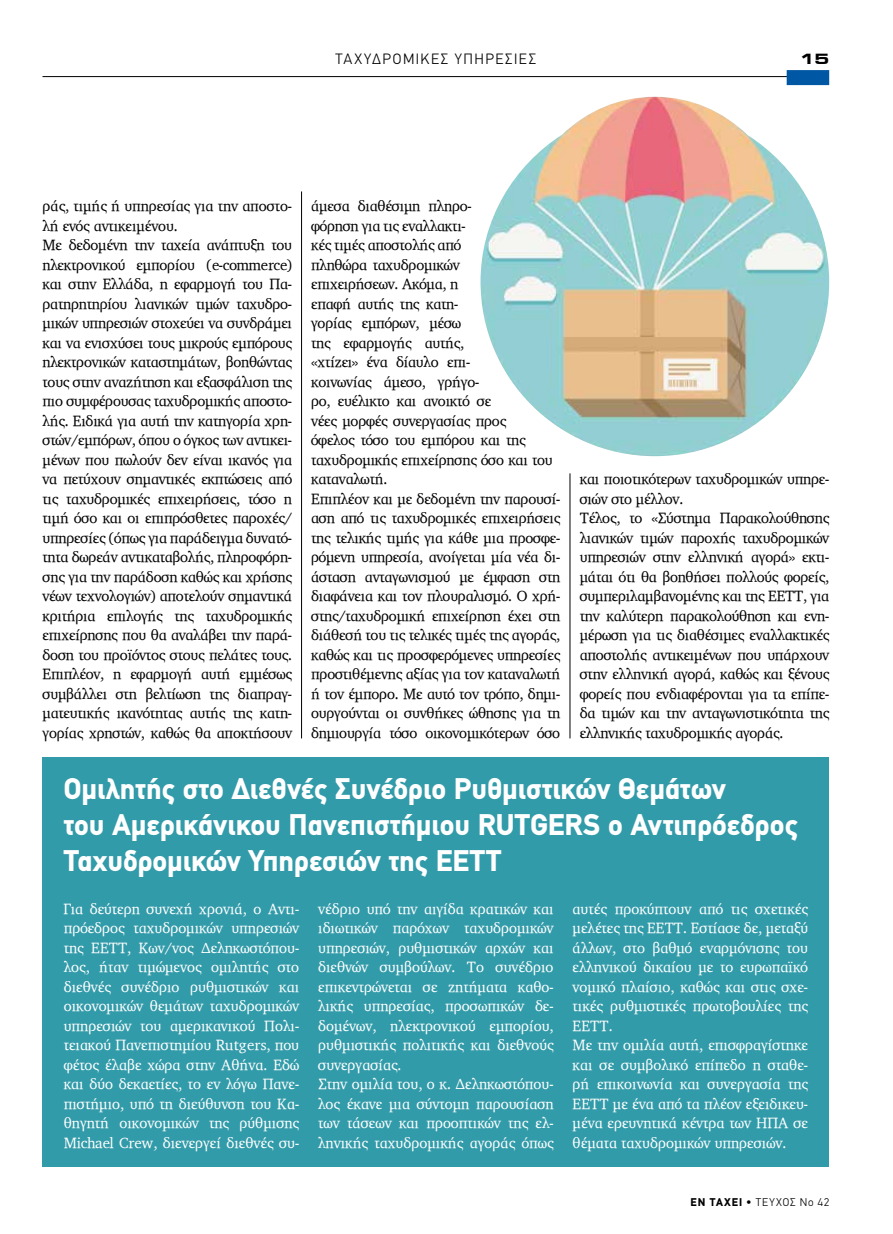
<style>
.page{position:relative;width:893px;height:1234px;background:#fff}
.page>*{position:absolute;margin:0;border:0;box-sizing:border-box;transform-origin:0 0}
.t1{font:900 30px/36px "PF Din Text";color:#fff}
.t2{font:15px/19.5px "PF Diplomat";letter-spacing:-.01em;color:#000}
.t3{font:15px/19.5px "PF Diplomat";letter-spacing:.005em;color:#fff}
.t4{font:300 15px "PF Din Text";letter-spacing:.1em;color:#000}
.t5{font:700 15px "PF Euroset";color:#000}
.t6{font:300 11.25px "PF Din Text";letter-spacing:.095em;color:#000}
.s1{font-weight:900}
.s2{font-weight:400}
</style>
<div class="page">
<div style="left:43px;top:757px;width:786px;height:410px;background:#329ba9"></div>
<hr style="left:301px;top:191px;width:1px;height:547px;background:#000">
<hr style="left:570px;top:473px;width:1px;height:265px;background:#000">
<img style="left:480px;top:97px;width:349px;height:359px">
<hr style="left:43px;top:76px;width:778px;height:1px;background:#000">
<div style="left:787px;top:70px;width:42px;height:15px;background:#0057a3"></div>
<p class="t4" style="left:336px;top:50px;width:19px">Ταχυδρομικ</p>
<p class="t4" style="left:431px;top:50px;width:43px">Ες Υπηρεσ</p>
<p class="t4" style="left:514px;top:50px;width:14px">Ιες</p>
<p class="t5" style="left:799px;top:49px;width:31px">15</p>
<p class="t2" style="left:311px;top:196px;width:251px">άμεσα διαθέσιμη πληρο-<br>φόρηση για τις εναλλακτι-<br>κές τιμές αποστολής από<br>πληθώρα ταχυδρομικών<br>επιχειρήσεων. Ακόμα, η<br>επαφή αυτής της κατη-<br>γορίας εμπόρων, μέσω<br>της εφαρμογής αυτής,<br>«χτίζει» ένα δίαυλο επι-<br>κοινωνίας άμεσο, γρήγο-<br>ρο, ευέλικτο και ανοικτό σε<br>νέες μορφές συνεργασίας προς<br>όφελος τόσο του εμπόρου και της ταχυδρομικής επιχείρησης όσο και του καταναλωτή.<br>Επιπλέον και με δεδομένη την παρουσί&shy;αση από τις ταχυδρομικές επιχειρήσεις της τελικής τιμής για κάθε μια προσφε&shy;ρόμενη υπηρεσία, ανοίγεται μία νέα δι&shy;άσταση ανταγωνισμού με έμφαση στη διαφάνεια και τον πλουραλισμό. Ο χρή&shy;στης/ταχυδρομική επιχείρηση έχει στη διάθεσή του τις τελικές τιμές της αγοράς, καθώς και τις προσφερόμενες υπηρεσίες προστιθέμενης αξίας για τον καταναλωτή ή τον έμπορο. Με αυτό τον τρόπο, δημι&shy;ουργούνται οι συνθήκες ώθησης για τη δημιουργία τόσο οικονομικότερων όσο</p>
<p class="t2" style="left:43px;top:196px;width:251px">ράς, τιμής ή υπηρεσίας για την αποστο&shy;λή ενός αντικειμένου.<br>Με δεδομένη την ταχεία ανάπτυξη του ηλεκτρονικού εμπορίου (e-commerce) και στην Ελλάδα, η εφαρμογή του Πα&shy;ρατηρητηρίου λιανικών τιμών ταχυδρο&shy;μικών υπηρεσιών στοχεύει να συνδράμει και να ενισχύσει τους μικρούς εμπόρους ηλεκτρονικών καταστημάτων, βοηθώντας τους στην αναζήτηση και εξασφάλιση της πιο συμφέρουσας ταχυδρομικής αποστο&shy;λής. Ειδικά για αυτή την κατηγορία χρη&shy;στών/εμπόρων, όπου ο όγκος των αντικει&shy;μένων που πωλούν δεν είναι ικανός για να πετύχουν σημαντικές εκπτώσεις από τις ταχυδρομικές επιχειρήσεις, τόσο η τιμή όσο και οι επιπρόσθετες παροχές/ υπηρεσίες (όπως για παράδειγμα δυνατό&shy;τητα δωρεάν αντικαταβολής, πληροφόρη&shy;σης για την παράδοση καθώς και χρήσης νέων τεχνολογιών) αποτελούν σημαντικά κριτήρια επιλογής της ταχυδρομικής επιχείρησης που θα αναλάβει την παρά&shy;δοση του προϊόντος στους πελάτες τους.<br>Επιπλέον, η εφαρμογή αυτή εμμέσως συμβάλλει στη βελτίωση της διαπραγ&shy;ματευτικής ικανότητας αυτής της κατη&shy;γορίας χρηστών, καθώς θα αποκτήσουν</p>
<h1 class="t1" style="left:64px;top:770px;width:736px">Ομιλητής στο Διεθνές Συνέδριο Ρυθμιστικών Θεμάτων<br>του Αμερικάνικου Πανεπιστήμιου RUTGERS ο Αντιπρόεδρος<br>Ταχυδρομικών Υπηρεσιών της ΕΕΤΤ</h1>
<p class="t2" style="left:580px;top:469px;width:251px">και ποιοτικότερων ταχυδρομικών υπηρε&shy;σιών στο μέλλον.<br>Τέλος, το «Σύστημα Παρακολούθησης λιανικών τιμών παροχής ταχυδρομικών υπηρεσιών στην ελληνική αγορά» εκτι&shy;μάται ότι θα βοηθήσει πολλούς φορείς, συμπεριλαμβανομένης και της ΕΕΤΤ, για την καλύτερη παρακολούθηση και ενη&shy;μέρωση για τις διαθέσιμες εναλλακτικές αποστολής αντικειμένων που υπάρχουν στην ελληνική αγορά, καθώς και ξένους φορείς που ενδιαφέρονται για τα επίπε&shy;δα τιμών και την ανταγωνιστικότητα της ελληνικής ταχυδρομικής αγοράς.</p>
<p class="t3" style="left:64px;top:898px;width:237px;text-align:justify">Για δεύτερη συνεχή χρονιά, ο Αντι&shy;πρόεδρος ταχυδρομικών υπηρεσιών της ΕΕΤΤ, Κων/νος Δεληκωστόπου&shy;λος, ήταν τιμώμενος ομιλητής στο διεθνές συνέδριο ρυθμιστικών και οικονομικών θεμάτων ταχυδρομικών υπηρεσιών του αμερικανικού Πολι&shy;τειακού Πανεπιστημίου Rutgers, που φέτος έλαβε χώρα στην Αθήνα. Εδώ και δύο δεκαετίες, το εν λόγω Πανε&shy;πιστήμιο, υπό τη διεύθυνση του Κα&shy;θηγητή οικονομικών της ρύθμισης Michael Crew, διενεργεί διεθνές συ-</p>
<p class="t3" style="left:318px;top:898px;width:237px">νέδριο υπό την αιγίδα κρατικών και ιδιωτικών παρόχων ταχυδρομικών υπηρεσιών, ρυθμιστικών αρχών και διεθνών συμβούλων. Το συνέδριο επικεντρώνεται σε ζητήματα καθο&shy;λικής υπηρεσίας, προσωπικών δε&shy;δομένων, ηλεκτρονικού εμπορίου, ρυθμιστικής πολιτικής και διεθνούς συνεργασίας.<br>Στην ομιλία του, ο κ. Δεληκωστόπου&shy;λος έκανε μια σύντομη παρουσίαση των τάσεων και προοπτικών της ελ&shy;ληνικής ταχυδρομικής αγοράς όπως</p>
<p class="t3" style="left:573px;top:898px;width:237px">αυτές προκύπτουν από τις σχετικές μελέτες της ΕΕΤΤ. Εστίασε δε, μεταξύ άλλων, στο βαθμό εναρμόνισης του ελληνικού δικαίου με το ευρωπαϊκό νομικό πλαίσιο, καθώς και στις σχε&shy;τικές ρυθμιστικές πρωτοβουλίες της<br>ΕΕΤΤ.<br>Με την ομιλία αυτή, επισφραγίστηκε και σε συμβολικό επίπεδο η σταθε&shy;ρή επικοινωνία και συνεργασία της<br>ΕΕΤΤ με ένα από τα πλέον εξειδικευ&shy;μένα ερευνητικά κέντρα των ΗΠΑ σε θέματα ταχυδρομικών υπηρεσιών.</p>
<p class="t6" style="left:690px;top:1195px;width:140px"><span class="s1">ΕΝ ΤΑΧΕΙ</span> <span class="s2">•</span> ΤΕΥΧΟΣ νο 42</p>
</div>
